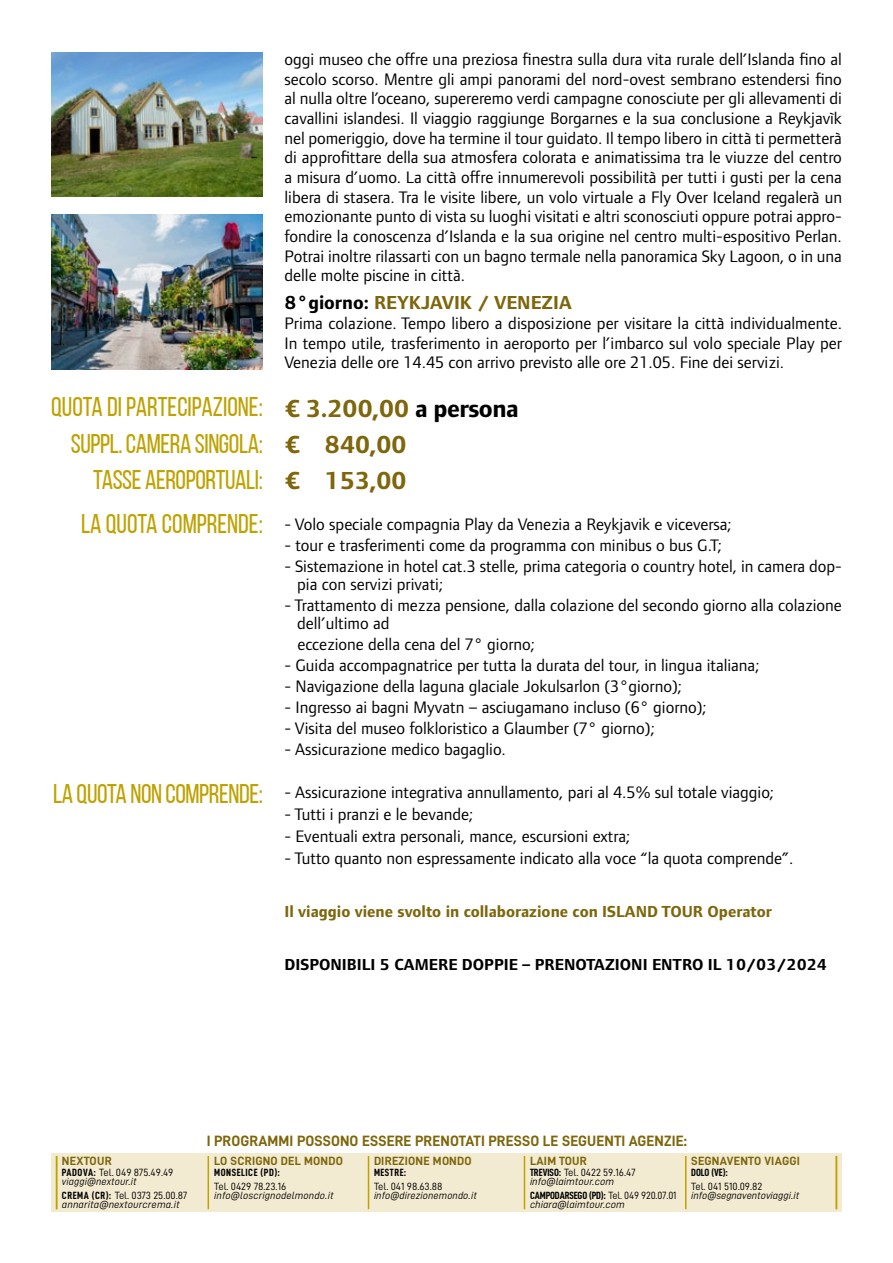
<style>
.page{position:relative;width:893px;height:1263px;background:#fff}
.page>*{position:absolute;margin:0;border:0;box-sizing:border-box;transform-origin:0 0}
.t1{font:27px/36.8px "Bebas Neue";letter-spacing:-.015em;color:#bda200;text-align:right}
.t2{font:700 25.5px/35.7px "Foundry Form Sans OT2";letter-spacing:-.02em;color:#7d660b}
.t3{font:700 19.5px "Foundry Form Sans OT2";color:#7d660b}
.t4{font:17.25px/19.6px "Foundry Form Sans OT2";color:#000;text-align:justify}
.t5{font:700 16.5px "Foundry Form Sans OT2";color:#7d660b}
.t6{font:700 16.5px "Foundry Form Sans OT2";color:#000}
.t7{font:15px "D DIN Bold";letter-spacing:.01em;color:#7d660b}
.t8{font:12px "D DIN Bold";letter-spacing:.02em;color:#7d660b}
.t9{font:10.5px "D DIN Italic";letter-spacing:.01em;color:#000}
.t10{font:10.5px "D DIN";color:#000}
.t11{font:10.5px "D DIN Condensed Bold";color:#000}
.t12{font:10.5px "D DIN Condensed Bold";letter-spacing:.05em;color:#000}
.s1{color:#000}
.s2{font-family:"D DIN Condensed Bold"}
.s3{font-family:"D DIN"}
</style>
<div class="page">
<div style="left:51px;top:1153px;width:791px;height:59px;background:#f3ebd1"></div>
<hr style="left:56px;top:1156px;width:1px;height:53px;background:#bda200">
<hr style="left:524px;top:1156px;width:1px;height:53px;background:#bda200">
<hr style="left:685px;top:1156px;width:1px;height:53px;background:#bda200">
<hr style="left:836px;top:1156px;width:1px;height:53px;background:#bda200">
<hr style="left:368px;top:1156px;width:1px;height:53px;background:#bda200">
<hr style="left:208px;top:1156px;width:1px;height:53px;background:#bda200">
<img style="left:51px;top:52px;width:211px;height:144px">
<img style="left:51px;top:215px;width:212px;height:154px">
<h1 class="t1" style="left:51px;top:388px;width:213px">QUOTA DI PARTECIPAZIONE:<br>SUPPL. CAMERA SINGOLA:<br>TASSE AEROPORTUALI:</h1>
<h1 class="t1" style="left:81px;top:505px;width:183px">LA QUOTA COMPRENDE:</h1>
<h1 class="t1" style="left:53px;top:775px;width:211px">LA QUOTA NON COMPRENDE:</h1>
<p class="t4" style="left:284px;top:48px;width:559px">oggi museo che offre una preziosa finestra sulla dura vita rurale dell’Islanda fino al secolo scorso. Mentre gli ampi panorami del nord-ovest sembrano estendersi fino al nulla oltre l’oceano, supereremo verdi campagne conosciute per gli allevamenti di cavallini islandesi. Il viaggio raggiunge Borgarnes e la sua conclusione a Reykjavìk nel pomeriggio, dove ha termine il tour guidato. Il tempo libero in città ti permetterà di approfittare della sua atmosfera colorata e animatissima tra le viuzze del centro a misura d’uomo. La città offre innumerevoli possibilità per tutti i gusti per la cena libera di stasera. Tra le visite libere, un volo virtuale a Fly Over Iceland regalerà un emozionante punto di vista su luoghi visitati e altri sconosciuti oppure potrai appro&shy;fondire la conoscenza d’Islanda e la sua origine nel centro multi-espositivo Perlan.<br>Potrai inoltre rilassarti con un bagno termale nella panoramica Sky Lagoon, o in una delle molte piscine in città.</p>
<p class="t3" style="left:284px;top:288px;width:289px"><span class="s1">8°giorno:</span> REYKJAVIK / VENEZIA</p>
<p class="t4" style="left:284px;top:312px;width:559px">Prima colazione. Tempo libero a disposizione per visitare la città individualmente.<br>In tempo utile, trasferimento in aeroporto per l’imbarco sul volo speciale Play per Venezia delle ore 14.45 con arrivo previsto alle ore 21.05. Fine dei servizi.</p>
<h2 class="t2" style="left:284px;top:389px;width:236px">€ 3.200,00 <span class="s1">a persona </span>€ 840,00<br>€ 153,00</h2>
<p class="t4" style="left:284px;top:513px;width:449px">- Volo speciale compagnia Play da Venezia a Reykjavik e viceversa;</p>
<p class="t4" style="left:284px;top:534px;width:439px">- tour e trasferimenti come da programma con minibus o bus G.T;</p>
<p class="t4" style="left:297px;top:556px;width:546px;line-height:18px;text-indent:-13px">- Sistemazione in hotel cat.3 stelle, prima categoria o country hotel, in camera dop&shy;pia con servizi privati;</p>
<p class="t4" style="left:297px;top:595px;width:546px;line-height:18px;text-indent:-13px">- Trattamento di mezza pensione, dalla colazione del secondo giorno alla colazione dell’ultimo ad</p>
<p class="t4" style="left:297px;top:633px;width:239px">eccezione della cena del 7° giorno;</p>
<p class="t4" style="left:284px;top:654px;width:477px">- Guida accompagnatrice per tutta la durata del tour, in lingua italiana;</p>
<p class="t4" style="left:284px;top:675px;width:399px">- Navigazione della laguna glaciale Jokulsarlon (3°giorno);</p>
<p class="t4" style="left:284px;top:696px;width:424px">- Ingresso ai bagni Myvatn – asciugamano incluso (6° giorno);</p>
<p class="t4" style="left:284px;top:717px;width:372px">- Visita del museo folkloristico a Glaumber (7° giorno);</p>
<p class="t4" style="left:284px;top:738px;width:223px">- Assicurazione medico bagaglio.</p>
<p class="t4" style="left:284px;top:782px;width:491px">- Assicurazione integrativa annullamento, pari al 4.5% sul totale viaggio;</p>
<p class="t4" style="left:284px;top:803px;width:190px">- Tutti i pranzi e le bevande;</p>
<p class="t4" style="left:284px;top:825px;width:347px">- Eventuali extra personali, mance, escursioni extra;</p>
<p class="t4" style="left:284px;top:847px;width:511px">- Tutto quanto non espressamente indicato alla voce “la quota comprende”.</p>
<p class="t5" style="left:284px;top:899px;width:489px">Il viaggio viene svolto in collaborazione con ISLAND TOUR Operator</p>
<p class="t6" style="left:284px;top:952px;width:544px">DISPONIBILI 5 CAMERE DOPPIE – PRENOTAZIONI ENTRO IL 10/03/2024</p>
<p class="t8" style="left:62px;top:1154px;width:51px">NEXTOUR</p>
<p class="t10" style="left:62px;top:1167px;width:113px"><span class="s2">PADOVA:</span> Tel. 049 875.49.49</p>
<p class="t9" style="left:62px;top:1176px;width:76px">viaggi@nextour.it</p>
<p class="t10" style="left:62px;top:1189px;width:127px"><span class="s2">CREMA (CR):</span> Tel. 0373 25.00.87</p>
<p class="t9" style="left:62px;top:1198px;width:119px">annarita@nextourcrema.it</p>
<p class="t7" style="left:207px;top:1133px;width:482px">I PROGRAMMI POSSONO ESSERE PRENOTATI PRESSO LE SEGUENTI AGENZIE:</p>
<p class="t8" style="left:214px;top:1154px;width:130px">LO SCRIGNO DEL MONDO</p>
<p class="t12" style="left:214px;top:1167px;width:67px">MONSELICE (PD):</p>
<p class="t10" style="left:214px;top:1180px;width:74px">Tel. 0429 78.23.16</p>
<p class="t9" style="left:214px;top:1189px;width:121px">info@loscrignodelmondo.it</p>
<p class="t8" style="left:374px;top:1154px;width:99px">DIREZIONE MONDO</p>
<p class="t11" style="left:374px;top:1167px;width:34px">MESTRE:</p>
<p class="t10" style="left:374px;top:1180px;width:70px">Tel. 041 98.63.88</p>
<p class="t9" style="left:374px;top:1189px;width:104px">info@direzionemondo.it</p>
<p class="t8" style="left:530px;top:1154px;width:59px">LAIM TOUR</p>
<p class="t10" style="left:530px;top:1167px;width:107px"><span class="s2">TREVISO:</span> Tel. 0422 59.16.47</p>
<p class="t9" style="left:530px;top:1176px;width:86px">info@laimtour.com</p>
<p class="t11" style="left:530px;top:1189px;width:148px">CAMPODARSEGO (PD): <span class="s3">Tel. 049 920.07.01</span></p>
<p class="t9" style="left:530px;top:1198px;width:96px">chiara@laimtour.com</p>
<p class="t8" style="left:691px;top:1154px;width:110px">SEGNAVENTO VIAGGI</p>
<p class="t11" style="left:691px;top:1167px;width:38px">DOLO (VE):</p>
<p class="t10" style="left:691px;top:1180px;width:73px">Tel. 041 510.09.82</p>
<p class="t9" style="left:691px;top:1189px;width:110px">info@segnaventoviaggi.it</p>
</div>
